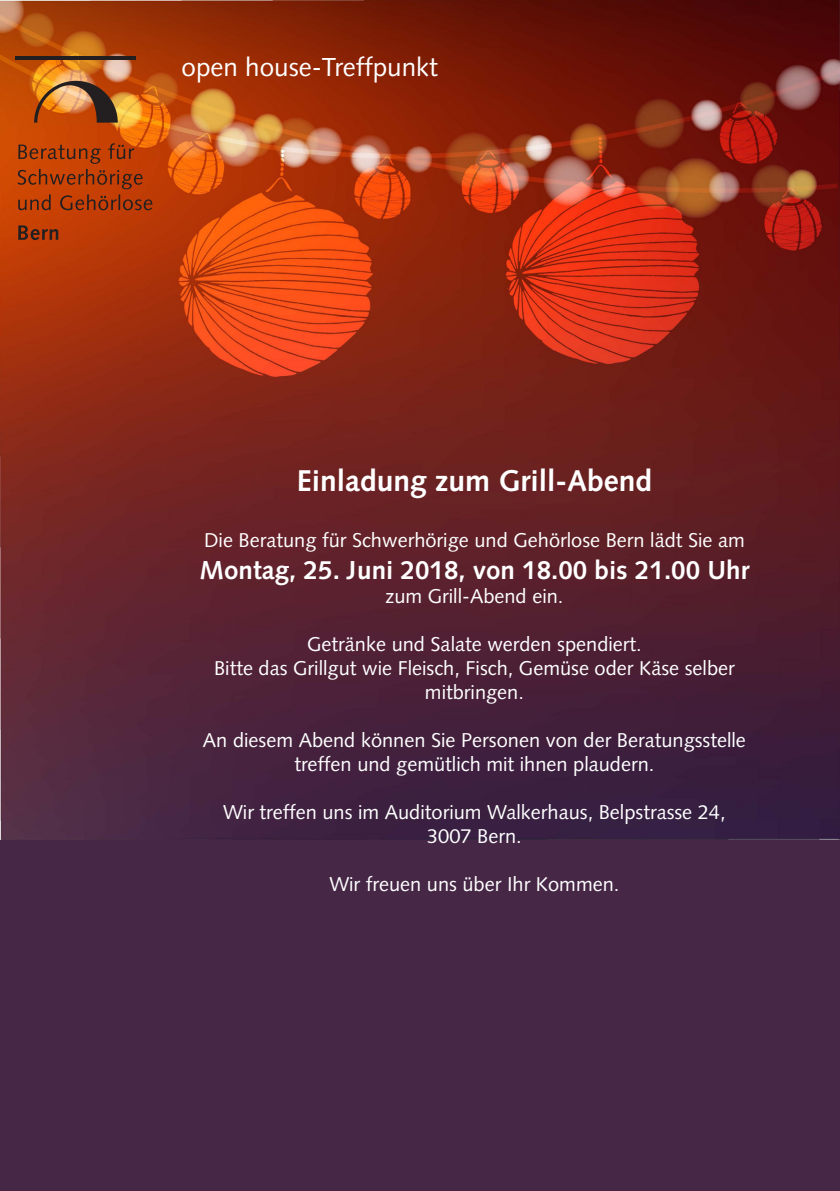
<style>
.page{position:relative;width:840px;height:1191px;background:#fff}
.page>*{position:absolute;margin:0;border:0;box-sizing:border-box;transform-origin:0 0}
.t1{font:700 30px "Syntax LT Pro";color:#fff}
.t2{font:700 26px "Syntax LT Pro";color:#fff}
.t3{font:26px "Syntax LT Pro";color:#fff}
.t4{font:20px/24px "Syntax LT Pro";color:#fff;text-align:center}
</style>
<div class="page">
<div style="left:0;top:839px;width:839px;height:352px;background:#462746"></div>
<img style="left:0;top:0;width:839px;height:839px">
<svg style="left:18px;top:143px;width:134px;height:67px;background:#ad3c07"></svg>
<img style="left:34px;top:81px;width:84px;height:42px">
<hr style="left:16px;top:57px;width:120px;height:3px;background:#231f20">
<svg style="left:18px;top:225px;width:40px;height:15px"></svg>
<p class="t3" style="left:181px;top:52px;width:257px">open house-Treffpunkt</p>
<p class="t1" style="left:296px;top:463px;width:357px">Einladung zum Grill-Abend</p>
<p class="t4" style="left:204px;top:528px;width:542px">Die Beratung für Schwerhörige und Gehörlose Bern lädt Sie am</p>
<p class="t2" style="left:199px;top:554px;width:551px">Montag, 25. Juni 2018, von 18.00 bis 21.00 Uhr</p>
<p class="t4" style="left:385px;top:584px;width:179px">zum Grill-Abend ein.</p>
<p class="t4" style="left:307px;top:632px;width:336px">Getränke und Salate werden spendiert.</p>
<p class="t4" style="left:214px;top:656px;width:522px">Bitte das Grillgut wie Fleisch, Fisch, Gemüse oder Käse selber mitbringen.</p>
<p class="t4" style="left:203px;top:728px;width:544px">An diesem Abend können Sie Personen von der Beratungsstelle treffen und gemütlich mit ihnen plaudern.</p>
<p class="t4" style="left:223px;top:800px;width:503px">Wir treffen uns im Auditorium Walkerhaus, Belpstrasse 24,<br>3007 Bern.</p>
<p class="t4" style="left:329px;top:872px;width:291px">Wir freuen uns über Ihr Kommen.</p>
</div>
